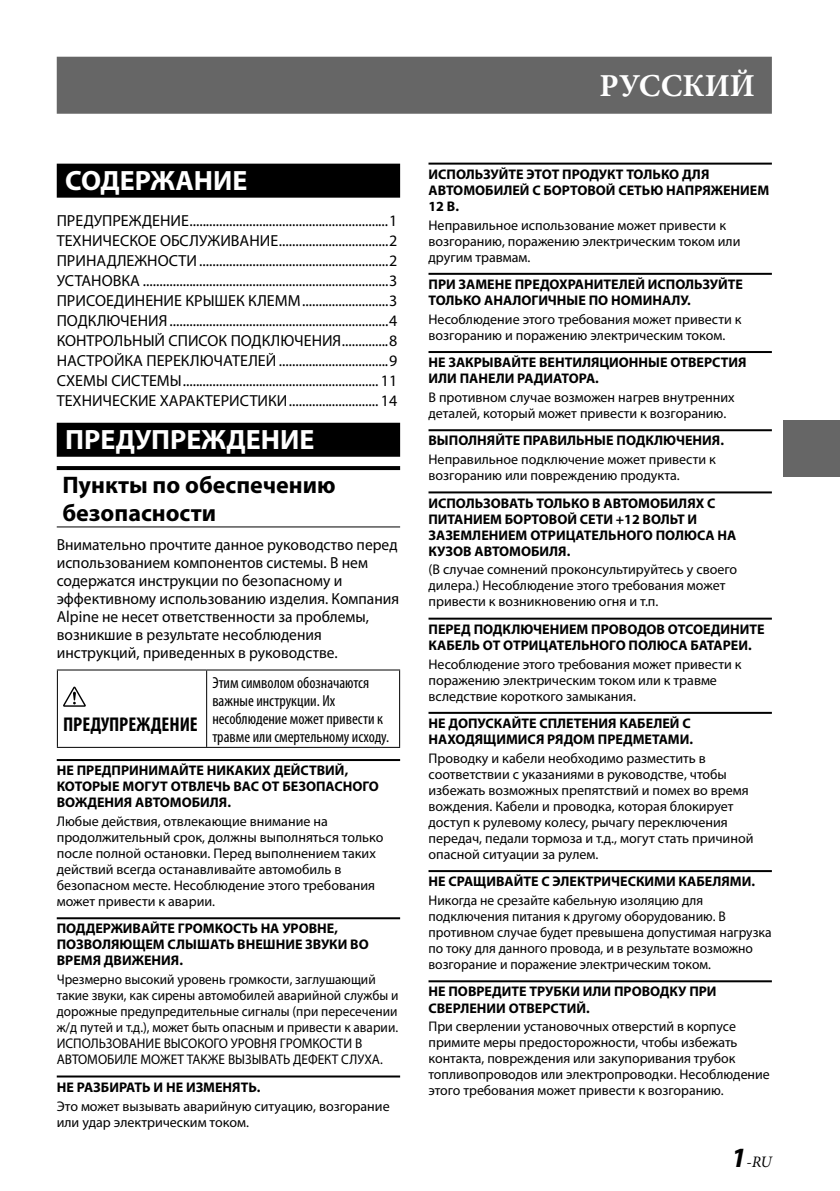
<style>
.page{position:relative;width:840px;height:1191px;background:#fff}
.page>*{position:absolute;margin:0;border:0;box-sizing:border-box;transform-origin:0 0}
.t1{font:700 32px "Minion Pro";color:#fff}
.t2{font:700 28px "Myriad Pro";color:#fff}
.t3{font:700 24px/28px "Myriad Pro";color:#000}
.t4{font:700 condensed 20px "Myriad Pro";color:#000}
.t5{font:16px/20px "Myriad Pro";color:#000;text-align:justify}
.t6{font:condensed 16px/18px "Myriad Pro";color:#000}
.t7{font:italic 16px "Minion Pro";color:#000}
.t8{font:14px/16px "Myriad Pro";color:#000}
.t9{font:700 14px/16px "Myriad Pro";color:#000}
.t10{font:14px/16px "Myriad Pro";color:#000;scale:.95 1}
.s1{font-family:"Myriad Pro";font-weight:700;font-size:28px}
</style>
<div class="page">
<div style="left:782px;top:420px;width:57px;height:56px;background:#666"></div>
<div style="left:57px;top:57px;width:714px;height:57px;background:#666"></div>
<div style="left:57px;top:164px;width:343px;height:34px;background:#000"></div>
<div style="left:57px;top:423px;width:343px;height:34px;background:#000"></div>
<svg style="left:57px;top:466px;width:343px;height:4px"></svg>
<hr style="left:57px;top:526px;width:343px;height:1px;background:#000">
<hr style="left:57px;top:759px;width:343px;height:2px;background:#000">
<hr style="left:57px;top:917px;width:343px;height:2px;background:#000">
<hr style="left:57px;top:1075px;width:343px;height:2px;background:#000">
<hr style="left:57px;top:669px;width:149px;height:1px;background:#000">
<hr style="left:57px;top:670px;width:1px;height:77px;background:#000">
<hr style="left:206px;top:669px;width:194px;height:1px;background:#000">
<hr style="left:206px;top:670px;width:1px;height:77px;background:#000">
<hr style="left:399px;top:670px;width:1px;height:77px;background:#000">
<hr style="left:57px;top:747px;width:343px;height:1px;background:#000">
<svg style="left:63px;top:686px;width:23px;height:20px"></svg>
<hr style="left:428px;top:163px;width:343px;height:2px;background:#000">
<hr style="left:428px;top:273px;width:343px;height:2px;background:#000">
<hr style="left:428px;top:351px;width:343px;height:2px;background:#000">
<hr style="left:428px;top:429px;width:343px;height:2px;background:#000">
<hr style="left:428px;top:491px;width:343px;height:2px;background:#000">
<hr style="left:428px;top:617px;width:343px;height:2px;background:#000">
<hr style="left:428px;top:712px;width:343px;height:2px;background:#000">
<hr style="left:428px;top:870px;width:343px;height:2px;background:#000">
<hr style="left:428px;top:980px;width:343px;height:2px;background:#000">
<h2 class="t2" style="left:65px;top:170px;width:184px">СОДЕРЖАНИЕ</h2>
<p class="t5" style="left:57px;top:211px;width:342px">ПРЕДУПРЕЖДЕНИЕ ............................................................1<br>ТЕХНИЧЕСКОЕ ОБСЛУЖИВАНИЕ .................................2<br>ПРИНАДЛЕЖНОСТИ .........................................................2<br>УСТАНОВКА ..........................................................................3<br>ПРИСОЕДИНЕНИЕ КРЫШЕК КЛЕММ ..........................3<br>ПОДКЛЮЧЕНИЯ ..................................................................4<br>КОНТРОЛЬНЫЙ СПИСОК ПОДКЛЮЧЕНИЯ ..............8<br>НАСТРОЙКА ПЕРЕКЛЮЧАТЕЛЕЙ .................................9<br>СХЕМЫ СИСТЕМЫ ........................................................... 11<br>ТЕХНИЧЕСКИЕ ХАРАКТЕРИСТИКИ ........................... 14</p>
<h2 class="t2" style="left:65px;top:429px;width:250px">ПРЕДУПРЕЖДЕНИЕ</h2>
<h3 class="t3" style="left:62px;top:473px;width:274px">Пункты по обеспечению безопасности</h3>
<p class="t5" style="left:57px;top:537px;width:344px;line-height:18px;text-align:left">Внимательно прочтите данное руководство перед использованием компонентов системы. В нем содержатся инструкции по безопасному и эффективному использованию изделия. Компания Alpine не несет ответственности за проблемы, возникшие в результате несоблюдения инструкций, приведенных в руководстве.</p>
<p class="t6" style="left:212px;top:675px;width:178px">Этим символом обозначаются важные инструкции. Их несоблюдение может привести к травме или смертельному исходу.</p>
<p class="t9" style="left:57px;top:763px;width:323px">НЕ ПРЕДПРИНИМАЙТЕ НИКАКИХ ДЕЙСТВИЙ,<br>КОТОРЫЕ МОГУТ ОТВЛЕЧЬ ВАС ОТ БЕЗОПАСНОГО<br>ВОЖДЕНИЯ АВТОМОБИЛЯ.</p>
<p class="t8" style="left:57px;top:814px;width:328px">Любые действия, отвлекающие внимание на продолжительный срок, должны выполняться только после полной остановки. Перед выполнением таких действий всегда останавливайте автомобиль в безопасном месте. Несоблюдение этого требования может привести к аварии.</p>
<p class="t9" style="left:57px;top:922px;width:313px">ПОДДЕРЖИВАЙТЕ ГРОМКОСТЬ НА УРОВНЕ,<br>ПОЗВОЛЯЮЩЕМ СЛЫШАТЬ ВНЕШНИЕ ЗВУКИ ВО<br>ВРЕМЯ ДВИЖЕНИЯ.</p>
<p class="t10" style="left:57px;top:972px;width:361px">Чрезмерно высокий уровень громкости, заглушающий такие звуки, как сирены автомобилей аварийной службы и дорожные предупредительные сигналы (при пересечении ж/д путей и т.д.), может быть опасным и привести к аварии.<br>ИСПОЛЬЗОВАНИЕ ВЫСОКОГО УРОВНЯ ГРОМКОСТИ В АВТОМОБИЛЕ МОЖЕТ ТАКЖЕ ВЫЗЫВАТЬ ДЕФЕКТ СЛУХА.</p>
<p class="t9" style="left:57px;top:1080px;width:205px">НЕ РАЗБИРАТЬ И НЕ ИЗМЕНЯТЬ.</p>
<p class="t8" style="left:57px;top:1099px;width:334px">Это может вызывать аварийную ситуацию, возгорание или удар электрическим током.</p>
<h3 class="t4" style="left:63px;top:712px;width:136px">ПРЕДУПРЕЖДЕНИЕ</h3>
<h1 class="t1" style="left:599px;top:66px;width:157px">РУССКИЙ</h1>
<p class="t9" style="left:428px;top:167px;width:342px">ИСПОЛЬЗУЙТЕ ЭТОТ ПРОДУКТ ТОЛЬКО ДЛЯ<br>АВТОМОБИЛЕЙ С БОРТОВОЙ СЕТЬЮ НАПРЯЖЕНИЕМ<br>12 В.</p>
<p class="t8" style="left:428px;top:218px;width:313px">Неправильное использование может привести к возгоранию, поражению электрическим током или другим травмам.</p>
<p class="t9" style="left:428px;top:277px;width:316px">ПРИ ЗАМЕНЕ ПРЕДОХРАНИТЕЛЕЙ ИСПОЛЬЗУЙТЕ<br>ТОЛЬКО АНАЛОГИЧНЫЕ ПО НОМИНАЛУ.</p>
<p class="t8" style="left:428px;top:312px;width:314px">Несоблюдение этого требования может привести к возгоранию и поражению электрическим током.</p>
<p class="t9" style="left:428px;top:356px;width:319px">НЕ ЗАКРЫВАЙТЕ ВЕНТИЛЯЦИОННЫЕ ОТВЕРСТИЯ<br>ИЛИ ПАНЕЛИ РАДИАТОРА.</p>
<p class="t8" style="left:428px;top:390px;width:307px">В противном случае возможен нагрев внутренних деталей, который может привести к возгоранию.</p>
<p class="t9" style="left:428px;top:434px;width:297px">ВЫПОЛНЯЙТЕ ПРАВИЛЬНЫЕ ПОДКЛЮЧЕНИЯ.</p>
<p class="t8" style="left:428px;top:452px;width:289px">Неправильное подключение может привести к возгоранию или повреждению продукта.</p>
<p class="t9" style="left:428px;top:496px;width:309px">ИСПОЛЬЗОВАТЬ ТОЛЬКО В АВТОМОБИЛЯХ С<br>ПИТАНИЕМ БОРТОВОЙ СЕТИ +12 ВОЛЬТ И<br>ЗАЗЕМЛЕНИЕМ ОТРИЦАТЕЛЬНОГО ПОЛЮСА НА<br>КУЗОВ АВТОМОБИЛЯ.</p>
<p class="t8" style="left:428px;top:563px;width:310px">(В случае сомнений проконсультируйтесь у своего дилера.) Несоблюдение этого требования может привести к возникновению огня и т.п.</p>
<p class="t9" style="left:428px;top:622px;width:337px">ПЕРЕД ПОДКЛЮЧЕНИЕМ ПРОВОДОВ ОТСОЕДИНИТЕ<br>КАБЕЛЬ ОТ ОТРИЦАТЕЛЬНОГО ПОЛЮСА БАТАРЕИ.</p>
<p class="t8" style="left:428px;top:657px;width:314px">Несоблюдение этого требования может привести к поражению электрическим током или к травме вследствие короткого замыкания.</p>
<p class="t9" style="left:428px;top:716px;width:266px">НЕ ДОПУСКАЙТЕ СПЛЕТЕНИЯ КАБЕЛЕЙ С<br>НАХОДЯЩИМИСЯ РЯДОМ ПРЕДМЕТАМИ.</p>
<p class="t8" style="left:428px;top:751px;width:326px">Проводку и кабели необходимо разместить в соответствии с указаниями в руководстве, чтобы избежать возможных препятствий и помех во время вождения. Кабели и проводка, которая блокирует доступ к рулевому колесу, рычагу переключения передач, педали тормоза и т.д., могут стать причиной опасной ситуации за рулем.</p>
<p class="t9" style="left:428px;top:874px;width:328px">НЕ СРАЩИВАЙТЕ С ЭЛЕКТРИЧЕСКИМИ КАБЕЛЯМИ.</p>
<p class="t8" style="left:428px;top:893px;width:344px">Никогда не срезайте кабельную изоляцию для подключения питания к другому оборудованию. В противном случае будет превышена допустимая нагрузка по току для данного провода, и в результате возможно возгорание и поражение электрическим током.</p>
<p class="t9" style="left:428px;top:985px;width:289px">НЕ ПОВРЕДИТЕ ТРУБКИ ИЛИ ПРОВОДКУ ПРИ<br>СВЕРЛЕНИИ ОТВЕРСТИЙ.</p>
<p class="t8" style="left:428px;top:1019px;width:342px">При сверлении установочных отверстий в корпусе примите меры предосторожности, чтобы избежать контакта, повреждения или закупоривания трубок топливопроводов или электропроводки. Несоблюдение этого требования может привести к возгоранию.</p>
<p class="t7" style="left:730px;top:1151px;width:42px"><span class="s1">1</span>-RU</p>
</div>
